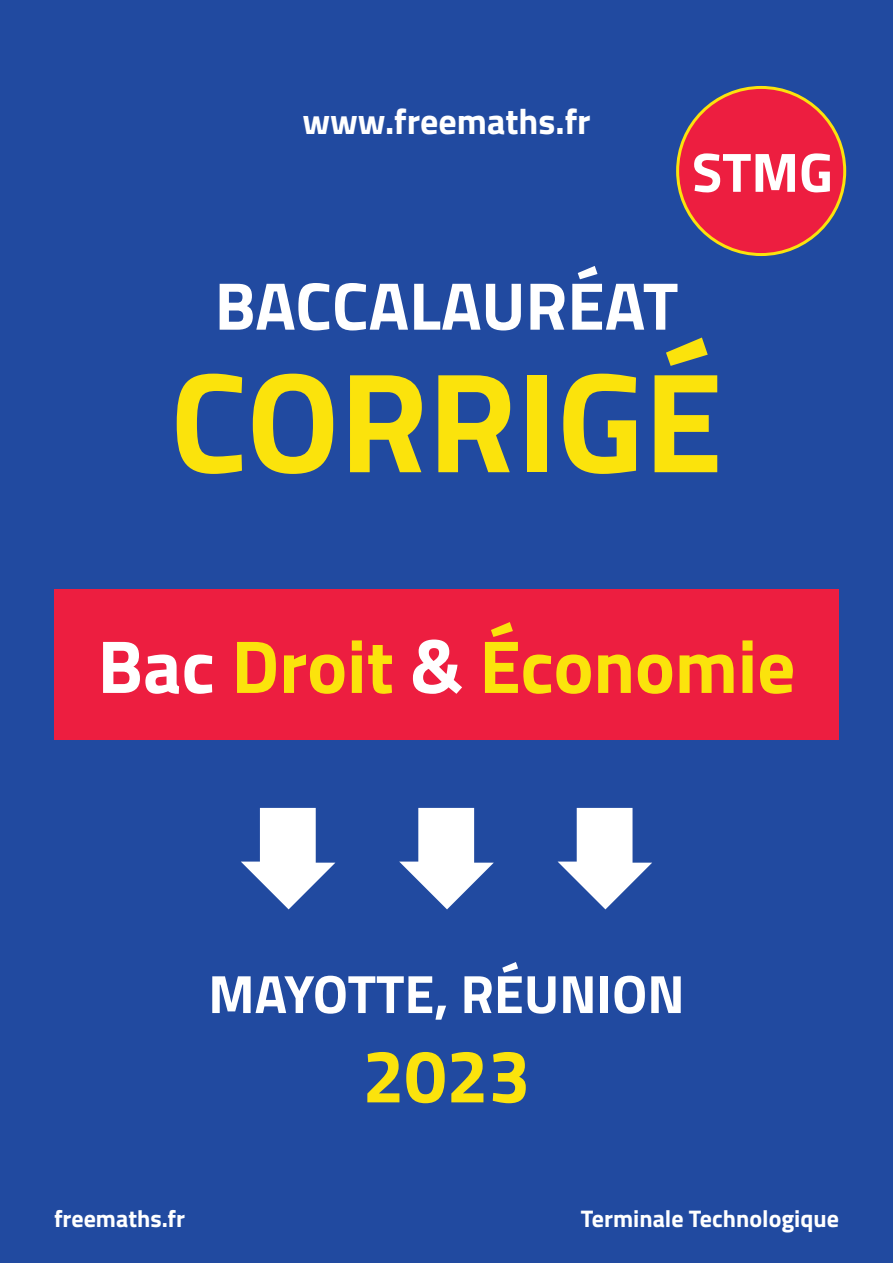
<style>
.page{position:relative;width:893px;height:1263px;background:#214aa0}
.page>*{position:absolute;margin:0;border:0;box-sizing:border-box;transform-origin:0 0}
.t1{font:700 142.5px "Titillium";color:#fbe30c}
.t2{font:700 75px "Titillium";color:#fbe30c}
.t3{font:700 67.5px "Titillium";color:#fff}
.t4{font:700 55.5px "Titillium";color:#fff}
.t5{font:700 54px "Titillium";color:#fff}
.t6{font:700 36px "Titillium";color:#fff}
.t7{font:700 24px "Titillium";color:#fff}
.s1{color:#fff}
</style>
<div class="page">
<svg style="left:241px;top:808px;width:94px;height:101px"></svg>
<svg style="left:399px;top:808px;width:95px;height:101px"></svg>
<svg style="left:558px;top:808px;width:94px;height:101px"></svg>
<div style="left:54px;top:589px;width:785px;height:151px;background:#ed1e40"></div>
<div style="left:678px;top:87px;width:167px;height:168px;background:#ed1e40;border-radius:50%"></div>
<h3 class="t6" style="left:302px;top:94px;width:290px">www.freemaths.fr</h3>
<h3 class="t4" style="left:692px;top:130px;width:142px">STMG</h3>
<h3 class="t3" style="left:215px;top:254px;width:465px">BACCALAURÉAT</h3>
<h1 class="t1" style="left:170px;top:313px;width:554px">CORRIGÉ</h1>
<h2 class="t2" style="left:98px;top:609px;width:699px"><span class="s1">Bac</span> Droit <span class="s1">&amp;</span> Économie</h2>
<p class="t5" style="left:208px;top:953px;width:478px">MAYOTTE, RÉUNION</p>
<h2 class="t2" style="left:362px;top:1019px;width:169px">2023</h2>
<p class="t7" style="left:54px;top:1200px;width:133px">freemaths.fr</p>
<p class="t7" style="left:581px;top:1200px;width:260px">Terminale Technologique</p>
</div>
